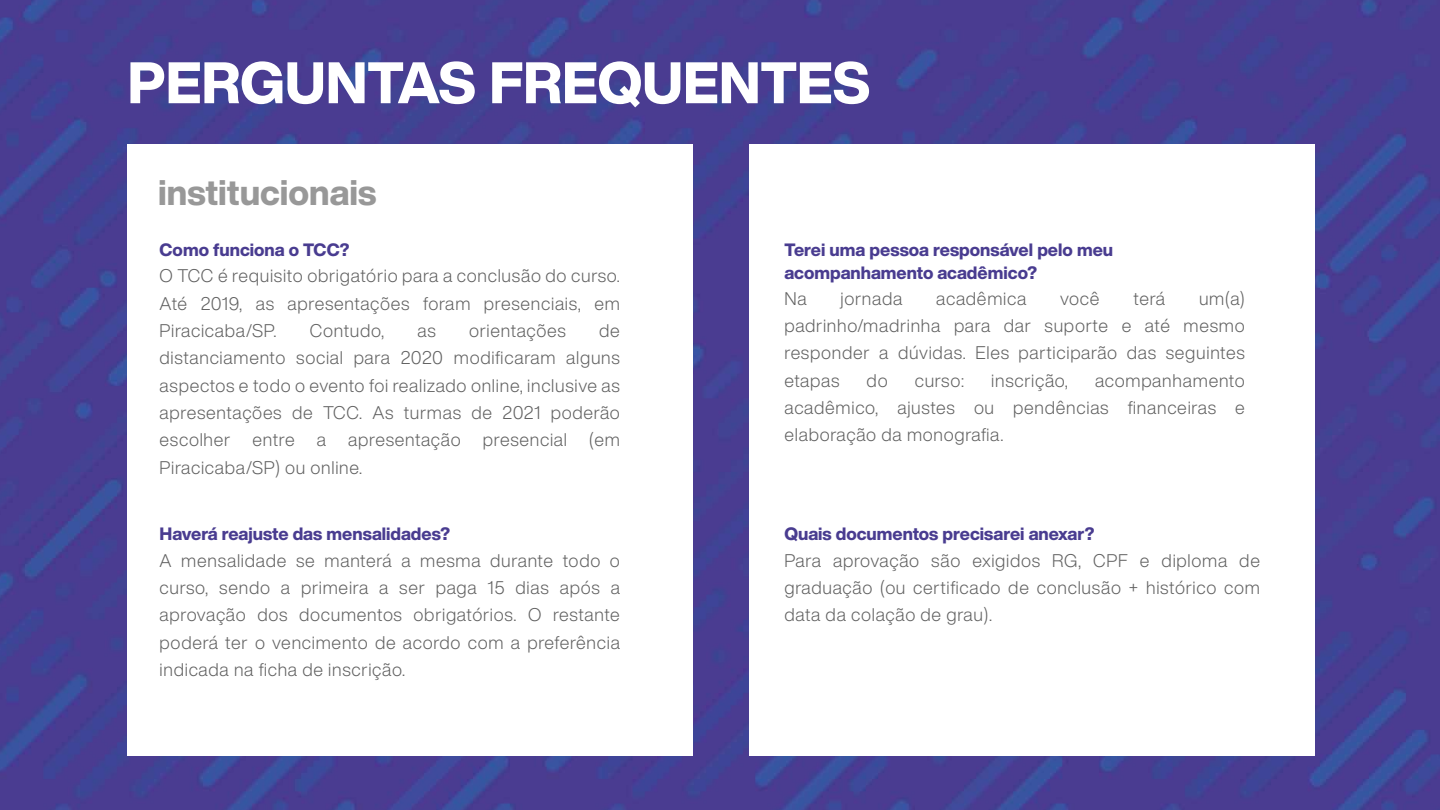
<style>
.page{position:relative;width:1440px;height:810px;background:#fff}
.page>*{position:absolute;margin:0;border:0;box-sizing:border-box;transform-origin:0 0}
.t1{font:800 57.45px "Helvetica Now Display";color:#fff}
.t2{font:800 35.17px "Helvetica Now Display";color:#989898}
.t3{font:300 18px/27.3px "Helvetica Now Display";letter-spacing:.04em;color:#606060;text-align:justify}
.t4{font:800 17.62px/22.5px "Helvetica Now Display";color:#493c90}
</style>
<div class="page">
<img style="left:0;top:0;width:1440px;height:810px">
<div style="left:127px;top:145px;width:566px;height:611px;background:#fff"></div>
<div style="left:749px;top:145px;width:566px;height:611px;background:#fff"></div>
<h1 class="t1" style="left:127px;top:43px;width:744px">PERGUNTAS FREQUENTES</h1>
<h2 class="t2" style="left:158px;top:168px;width:220px">institucionais</h2>
<p class="t4" style="left:160px;top:239px;width:191px">Como funciona o TCC?</p>
<p class="t3" style="left:160px;top:262px;width:462px">O TCC é requisito obrigatório para a conclusão do curso.<br>Até 2019, as apresentações foram presenciais, em Piracicaba/SP.</p>
<p class="t3" style="left:310px;top:317px;width:76px">Contudo,</p>
<p class="t3" style="left:417px;top:317px;width:20px">as</p>
<p class="t3" style="left:469px;top:317px;width:98px">orientações</p>
<p class="t3" style="left:160px;top:317px;width:462px;text-indent:440px">de distanciamento social para 2020 modificaram alguns aspectos e todo o evento foi realizado online, inclusive as apresentações de TCC. As turmas de 2021 poderão escolher entre a apresentação presencial (em Piracicaba/SP) ou online.</p>
<p class="t4" style="left:160px;top:523px;width:292px">Haverá reajuste das mensalidades?</p>
<p class="t3" style="left:160px;top:546px;width:462px">A mensalidade se manterá a mesma durante todo o curso, sendo a primeira a ser paga 15 dias após a aprovação dos documentos obrigatórios. O restante poderá ter o vencimento de acordo com a preferência indicada na ficha de inscrição.</p>
<p class="t4" style="left:785px;top:239px;width:330px">Terei uma pessoa responsável pelo meu acompanhamento acadêmico?</p>
<p class="t3" style="left:785px;top:285px;width:462px;text-indent:415px">um(a) padrinho/madrinha para dar suporte e até mesmo responder a dúvidas. Eles participarão das seguintes etapas</p>
<p class="t3" style="left:785px;top:285px;width:24px">Na</p>
<p class="t3" style="left:841px;top:285px;width:63px">jornada</p>
<p class="t3" style="left:936px;top:285px;width:91px">acadêmica</p>
<p class="t3" style="left:1060px;top:285px;width:41px">você</p>
<p class="t3" style="left:1134px;top:285px;width:33px">terá</p>
<p class="t3" style="left:785px;top:367px;width:462px;text-indent:311px">acompanhamento acadêmico, ajustes ou pendências financeiras e elaboração da monografia.</p>
<p class="t3" style="left:867px;top:367px;width:23px">do</p>
<p class="t3" style="left:915px;top:367px;width:51px">curso:</p>
<p class="t3" style="left:991px;top:367px;width:78px">inscrição,</p>
<p class="t4" style="left:785px;top:523px;width:311px">Quais documentos precisarei anexar?</p>
<p class="t3" style="left:785px;top:546px;width:477px">Para aprovação são exigidos RG, CPF e diploma de graduação (ou certificado de conclusão + histórico com data da colação de grau).</p>
</div>
